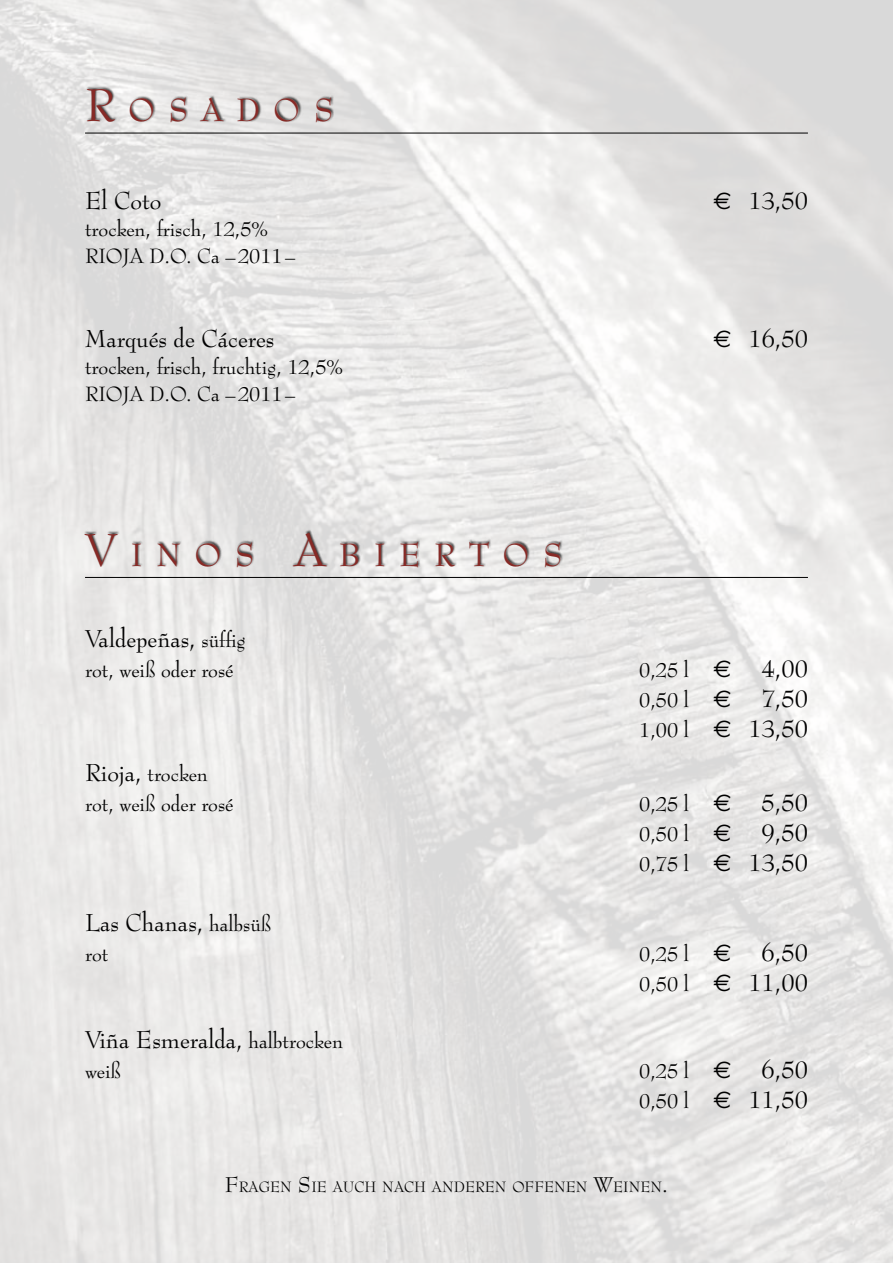
<style>
.page{position:relative;width:893px;height:1263px;background:#fff}
.page>*{position:absolute;margin:0;border:0;box-sizing:border-box;transform-origin:0 0}
.t1{font:31.5px "Bernhard Modern BT";letter-spacing:.43em;color:#872a26}
.t2{font:24px "Bernhard Modern BT";color:#000}
.t3{font:20.25px/27px "Bernhard Modern BT";color:#000}
.t4{font:14.7px "Bernhard Modern BT";color:#000}
.s1{font-size:45px}
.s2{font-family:"Euro Sans"}
.s3{font-size:20.25px}
.s4{font-family:"Euro Sans";font-size:24px}
.s5{font-size:24px}
.s6{font-size:21px}
</style>
<div class="page">
<hr style="left:85px;top:133px;width:723px;height:1px;background:#000">
<div style="left:87px;top:86px;width:247px;height:37px;background:#000;opacity:.75"></div>
<hr style="left:85px;top:577px;width:723px;height:1px;background:#000">
<div style="left:84px;top:529px;width:479px;height:38px;background:#000;opacity:.75"></div>
<h1 class="t1" style="left:85px;top:90px;width:250px"><span class="s1">R</span>OSADOS</h1>
<p class="t2" style="left:85px;top:184px;width:78px">El Coto</p>
<p class="t2" style="left:713px;top:184px;width:96px"><span class="s2">E</span> 13,50</p>
<p class="t3" style="left:85px;top:214px;width:185px">trocken, frisch, 12,5%<br>Rioja</p>
<p class="t3" style="left:149px;top:241px;width:148px">D.O. Ca –2011–</p>
<p class="t2" style="left:85px;top:322px;width:191px">Marqués de Cáceres</p>
<p class="t2" style="left:713px;top:322px;width:96px"><span class="s2">E</span> 16,50</p>
<p class="t3" style="left:85px;top:352px;width:259px">trocken, frisch, fruchtig, 12,5% rioja</p>
<p class="t3" style="left:149px;top:379px;width:148px">D.O. Ca –2011–</p>
<h1 class="t1" style="left:85px;top:534px;width:480px"><span class="s1">V</span>INOS <span class="s1">A</span>B IERTOS</h1>
<p class="t2" style="left:85px;top:622px;width:162px">Valdepeñas, <span class="s3">süffig</span></p>
<p class="t3" style="left:85px;top:655px;width:150px">rot, weiß oder rosé</p>
<p class="t3" style="left:639px;top:655px;width:94px">0,25 l <span class="s4">E</span></p>
<p class="t2" style="left:762px;top:652px;width:48px">4,00</p>
<p class="t3" style="left:639px;top:685px;width:94px">0,50 l <span class="s4">E</span></p>
<p class="t2" style="left:762px;top:682px;width:48px">7,50</p>
<p class="t3" style="left:639px;top:715px;width:170px">1,00 l <span class="s4">E</span> <span class="s5">13,50</span></p>
<p class="t3" style="left:85px;top:758px;width:150px;line-height:30px"><span class="s5">Rioja,</span> trocken rot, weiß oder rosé</p>
<p class="t3" style="left:639px;top:790px;width:94px">0,25 l <span class="s4">E</span></p>
<p class="t2" style="left:762px;top:787px;width:48px">5,50</p>
<p class="t3" style="left:639px;top:820px;width:94px">0,50 l <span class="s4">E</span></p>
<p class="t2" style="left:762px;top:817px;width:48px">9,50</p>
<p class="t3" style="left:639px;top:850px;width:170px">0,75 l <span class="s4">E</span> <span class="s5">13,50</span></p>
<p class="t2" style="left:85px;top:907px;width:188px">Las Chanas, <span class="s3">halbsüß</span></p>
<p class="t3" style="left:85px;top:940px;width:25px">rot</p>
<p class="t3" style="left:639px;top:940px;width:94px">0,25 l <span class="s4">E</span></p>
<p class="t2" style="left:762px;top:937px;width:48px">6,50</p>
<p class="t3" style="left:639px;top:970px;width:170px">0,50 l <span class="s4">E</span> <span class="s5">11,00</span></p>
<p class="t2" style="left:85px;top:1024px;width:259px">Viña Esmeralda, <span class="s3">halbtrocken</span></p>
<p class="t3" style="left:85px;top:1057px;width:37px">weiß</p>
<p class="t3" style="left:639px;top:1057px;width:94px">0,25 l <span class="s4">E</span></p>
<p class="t2" style="left:762px;top:1054px;width:48px">6,50</p>
<p class="t3" style="left:639px;top:1087px;width:170px">0,50 l <span class="s4">E</span> <span class="s5">11,50</span></p>
<p class="t4" style="left:225px;top:1177px;width:445px"><span class="s6">F</span>RAGEN <span class="s6">S</span> IE AUCH NACH ANDEREN OFFENEN <span class="s6">W</span>EINEN<span class="s6">.</span></p>
</div>
